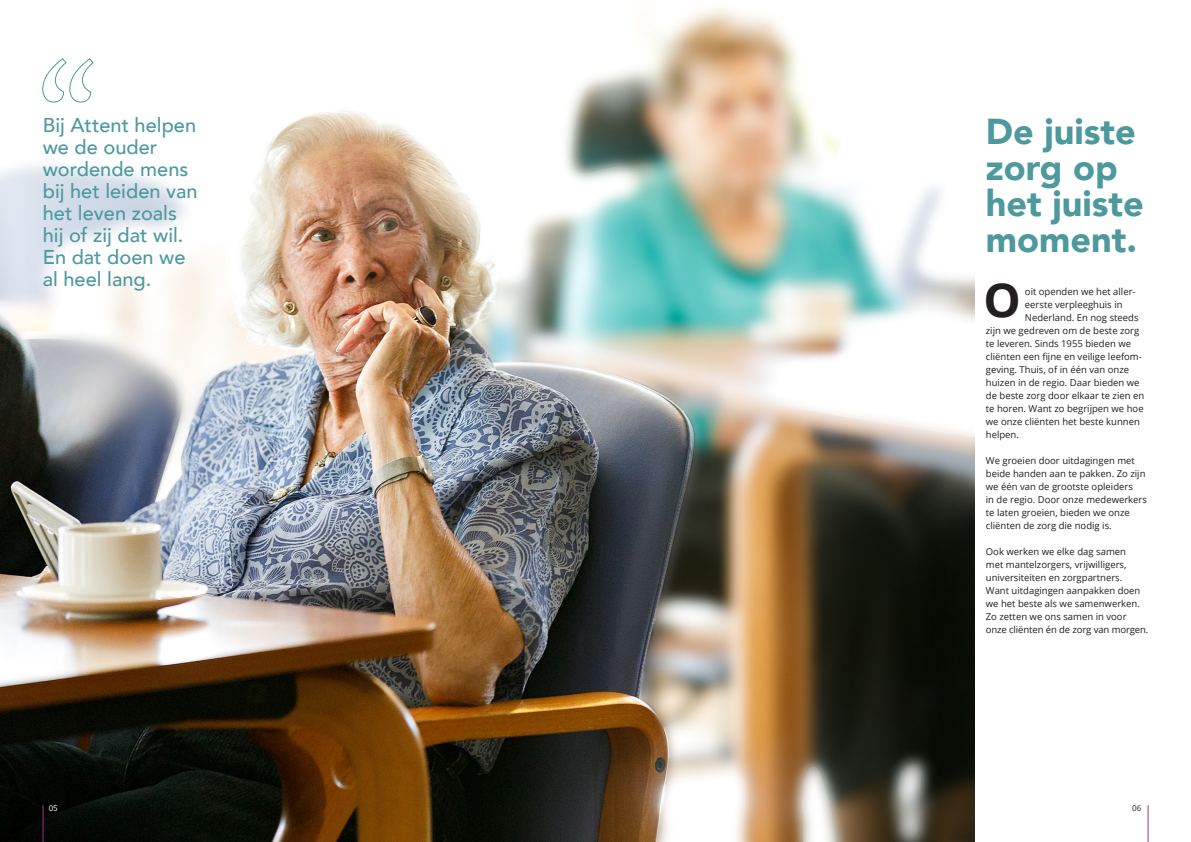
<style>
.page{position:relative;width:1191px;height:842px;background:#fff}
.page>*{position:absolute;margin:0;border:0;box-sizing:border-box;transform-origin:0 0}
.t1{font:700 47px "Open Sans";color:#231f20}
.t2{font:900 36px/36px "Avenir";color:#4d999e}
.t3{font:500 20px/22px "Avenir";color:#4d999e}
.t4{font:9.5px/13px "Open Sans";color:#231f20}
.t5{font:8px "Open Sans";color:#fff}
.t6{font:8px "Open Sans";color:#231f20}
</style>
<div class="page">
<img style="left:0;top:8px;width:974px;height:834px">
<svg style="left:42px;top:57px;width:52px;height:46px"></svg>
<hr style="left:43px;top:805px;width:1px;height:37px;background:#9c3293">
<hr style="left:1147px;top:805px;width:1px;height:37px;background:#9c3293">
<h3 class="t3" style="left:43px;top:115px;width:156px">Bij Attent helpen we de ouder wordende mens bij het leiden van het leven zoals hij of zij dat wil.<br>En dat doen we al heel lang.</h3>
<h2 class="t2" style="left:986px;top:115px;width:160px">De juiste zorg op het juiste moment.</h2>
<h1 class="t1" style="left:983px;top:267px;width:39px">O</h1>
<p class="t4" style="left:1025px;top:285px;width:112px">oit openden we het aller-</p>
<p class="t4" style="left:1025px;top:298px;width:99px">eerste verpleeghuis in</p>
<p class="t4" style="left:1025px;top:311px;width:115px">Nederland. En nog steeds</p>
<p class="t4" style="left:986px;top:324px;width:155px">zijn we gedreven om de beste zorg</p>
<p class="t4" style="left:986px;top:337px;width:147px">te leveren. Sinds 1955 bieden we</p>
<p class="t4" style="left:986px;top:350px;width:157px">cliënten een fijne en veilige leefom-</p>
<p class="t4" style="left:986px;top:363px;width:145px">geving. Thuis, of in één van onze</p>
<p class="t4" style="left:986px;top:376px;width:155px">huizen in de regio. Daar bieden we</p>
<p class="t4" style="left:986px;top:389px;width:160px">de beste zorg door elkaar te zien en</p>
<p class="t4" style="left:986px;top:402px;width:159px">te horen. Want zo begrijpen we hoe</p>
<p class="t4" style="left:986px;top:415px;width:155px">we onze cliënten het beste kunnen</p>
<p class="t4" style="left:986px;top:428px;width:35px">helpen.</p>
<p class="t4" style="left:986px;top:454px;width:163px">We groeien door uitdagingen met beide handen aan te pakken. Zo zijn we één van de grootste opleiders<br>in de regio. Door onze medewerkers te laten groeien, bieden we onze cliënten de zorg die nodig is.</p>
<p class="t4" style="left:986px;top:545px;width:164px">Ook werken we elke dag samen<br>met mantelzorgers, vrijwilligers, universiteiten en zorgpartners.<br>Want uitdagingen aanpakken doen we het beste als we samenwerken.<br>Zo zetten we ons samen in voor onze cliënten én de zorg van morgen.</p>
<p class="t5" style="left:49px;top:803px;width:11px">05</p>
<p class="t6" style="left:1132px;top:803px;width:11px">06</p>
</div>
